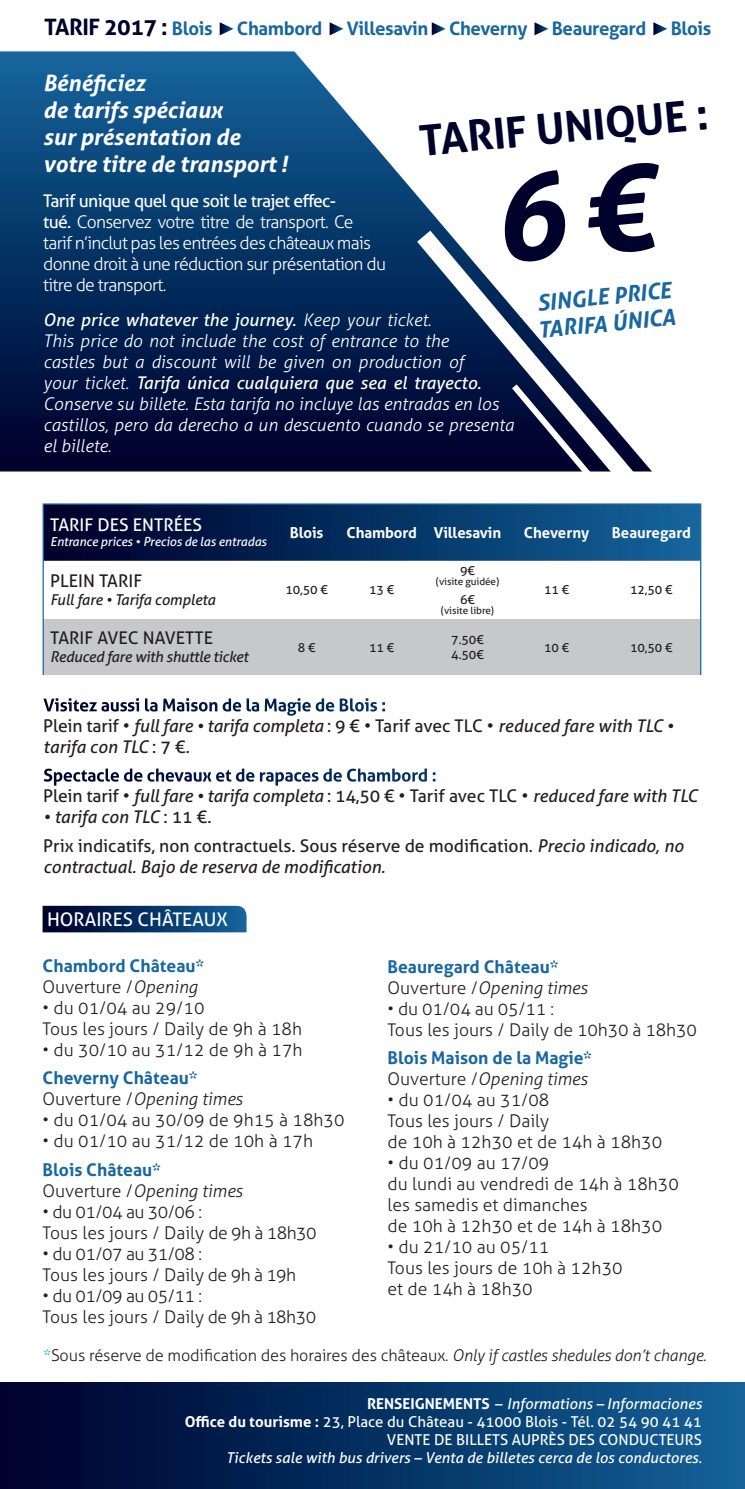
<style>
.page{position:relative;width:745px;height:1489px;background:#fff}
.page>*{position:absolute;margin:0;border:0;box-sizing:border-box;transform-origin:0 0}
.t1{font:700 42.5px "Aller";color:#00022c}
.t2{font:700 22.75px "Aller";letter-spacing:-.02em;color:#00022c}
.t3{font:italic 700 22.5px/27px "Aller";color:#fff}
.t4{font:italic 700 22.5px "Aller";color:#1867a0}
.t5{font:18.75px "Aller";color:#fff}
.t6{font:700 18.5px "Aller";letter-spacing:-.02em;color:#1867a0}
.t7{font:300 17.5px/21px "Aller";color:#231f20}
.t8{font:italic 300 17.5px/21px "Aller";color:#fff}
.t9{font:italic 17.5px/21px "Aller";letter-spacing:-.01em;color:#231f20}
.t10{font:300 17.5px/21px "Aller";letter-spacing:-.04em;color:#fff}
.t11{font:17.5px/21px "Aller";color:#231f20}
.t12{font:italic 300 17.5px "Aller";color:#231f20}
.t13{font:700 17.5px "Aller";color:#1867a0}
.t14{font:300 17.5px "Aller";letter-spacing:-.03em;color:#231f20}
.t15{font:17.5px "Aller";color:#fff}
.t16{font:300 16.25px "Aller";letter-spacing:-.01em;color:#231f20}
.t17{font:15px/18px "Aller";color:#fff;text-align:right}
.t18{font:italic 15px "Aller";letter-spacing:-.02em;color:#231f20}
.t19{font:italic 15px "Aller";color:#fff}
.t20{font:700 15px "Aller";letter-spacing:-.01em;color:#fff}
.t21{font:12.5px "Aller";letter-spacing:-.01em;color:#231f20}
.t22{font:italic 12.5px "Aller";letter-spacing:-.01em;color:#fff}
.t23{font:10px "Aller";letter-spacing:-.01em;color:#231f20}
.s1{font-size:18.5px;color:#1867a0}
.s2{font-weight:400}
.s3{font-weight:700;font-style:normal;color:#fff}
.s4{font-style:normal}
.s5{font-style:italic}
.s6{color:#00adc9}
.s7{font-weight:700;font-style:normal}
.s8{font-weight:700}
</style>
<div class="page">
<svg style="left:43px;top:905px;width:203px;height:27px;background:#0e3766"></svg>
<div style="left:0;top:1382px;width:744px;height:106px;background:linear-gradient(to right,#00002b,#116298)"></div>
<svg style="left:0;top:51px;width:250px;height:420px;background:#063162"></svg>
<svg style="left:250px;top:28px;width:418px;height:533px"></svg>
<svg style="left:511px;top:384px;width:191px;height:281px"></svg>
<svg style="left:219px;top:22px;width:14px;height:13px"></svg>
<svg style="left:329px;top:22px;width:14px;height:13px"></svg>
<svg style="left:431px;top:22px;width:14px;height:13px"></svg>
<svg style="left:534px;top:22px;width:14px;height:13px"></svg>
<svg style="left:653px;top:22px;width:14px;height:13px"></svg>
<svg style="left:44px;top:504px;width:655px;height:56px;background:#063162"></svg>
<div style="left:44px;top:619px;width:655px;height:56px;background:#c7c8ca"></div>
<hr style="left:43px;top:503px;width:231px;height:1px;background:#1867a0">
<hr style="left:43px;top:504px;width:1px;height:56px;background:#1867a0">
<hr style="left:274px;top:503px;width:64px;height:1px;background:#1867a0">
<hr style="left:338px;top:503px;width:86px;height:1px;background:#1867a0">
<hr style="left:424px;top:503px;width:86px;height:1px;background:#1867a0">
<hr style="left:510px;top:503px;width:92px;height:1px;background:#1867a0">
<hr style="left:602px;top:503px;width:99px;height:1px;background:#1867a0">
<hr style="left:699px;top:504px;width:2px;height:56px;background:#1867a0">
<hr style="left:43px;top:560px;width:1px;height:59px;background:#1867a0">
<hr style="left:699px;top:560px;width:2px;height:59px;background:#1867a0">
<hr style="left:43px;top:619px;width:1px;height:56px;background:#1867a0">
<hr style="left:699px;top:619px;width:2px;height:56px;background:#1867a0">
<svg style="left:417px;top:99px;width:251px;height:165px"></svg>
<p class="t2" style="left:44px;top:13px;width:170px">TARIF 2017 : <span class="s1">Blois</span></p>
<p class="t6" style="left:237px;top:17px;width:87px">Chambord</p>
<p class="t6" style="left:346px;top:17px;width:182px">Villesavin Cheverny</p>
<p class="t6" style="left:551px;top:17px;width:96px">Beauregard</p>
<p class="t6" style="left:670px;top:17px;width:42px">Blois</p>
<p class="t3" style="left:43px;top:69px;width:245px">Bénéficiez<br>de tarifs spéciaux<br>sur présentation de votre titre de transport !</p>
<p class="t10" style="left:43px;top:190px;width:344px"><span class="s2">Tarif unique quel que soit le trajet effec-<br>tué.</span> Conservez votre titre de transport. Ce tarif n’inclut pas les entrées des châteaux mais donne droit à une réduction sur présentation du titre de transport.</p>
<p class="t8" style="left:43px;top:309px;width:472px"><span class="s2">One price whatever the journey.</span> Keep your ticket.<br>This price do not include the cost of entrance to the<br>castles but a discount will be given on production of<br>your ticket. <span class="s2">Tarifa única cualquiera que sea el trayecto.<br></span>Conserve su billete. Esta tarifa no incluye las entradas en los castillos, pero da derecho a un descuento cuando se presenta el billete.</p>
<p class="t1" style="left:417px;top:114px;width:291px;rotate:-5deg">TARIF UNIQUE :</p>
<p class="t4" style="left:535px;top:288px;width:136px;rotate:-5deg">SINGLE PRICE</p>
<p class="t4" style="left:536px;top:315px;width:139px;rotate:-5deg">TARIFA ÚNICA</p>
<p class="t15" style="left:50px;top:514px;width:153px">TARIF DES ENTRÉES</p>
<p class="t22" style="left:50px;top:534px;width:218px">Entrance prices • Precios de las entradas</p>
<p class="t11" style="left:50px;top:570px;width:93px">PLEIN TARIF</p>
<p class="t18" style="left:50px;top:591px;width:167px">Full fare • Tarifa completa</p>
<p class="t11" style="left:50px;top:627px;width:164px">TARIF AVEC NAVETTE</p>
<p class="t18" style="left:50px;top:648px;width:199px">Reduced fare with shuttle ticket</p>
<p class="t20" style="left:290px;top:523px;width:35px">Blois</p>
<p class="t20" style="left:346px;top:523px;width:72px">Chambord</p>
<p class="t20" style="left:433px;top:523px;width:69px">Villesavin</p>
<p class="t20" style="left:523px;top:523px;width:67px">Cheverny</p>
<p class="t20" style="left:611px;top:523px;width:81px">Beauregard</p>
<p class="t21" style="left:285px;top:582px;width:44px">10,50 €</p>
<p class="t21" style="left:369px;top:582px;width:27px">13 €</p>
<p class="t21" style="left:297px;top:639px;width:19px">8 €</p>
<p class="t21" style="left:369px;top:639px;width:27px">11 €</p>
<p class="t21" style="left:460px;top:562px;width:16px">9€</p>
<p class="t23" style="left:435px;top:575px;width:65px">(visite guidée)</p>
<p class="t21" style="left:460px;top:592px;width:16px">6€</p>
<p class="t23" style="left:440px;top:604px;width:55px">(visite libre)</p>
<p class="t21" style="left:451px;top:632px;width:34px">7.50€</p>
<p class="t21" style="left:451px;top:647px;width:34px">4.50€</p>
<p class="t21" style="left:543px;top:582px;width:27px">11 €</p>
<p class="t21" style="left:629px;top:582px;width:44px">12,50 €</p>
<p class="t21" style="left:543px;top:639px;width:27px">10 €</p>
<p class="t21" style="left:629px;top:639px;width:44px">10,50 €</p>
<p class="t9" style="left:43px;top:694px;width:631px"><span class="s3">Visitez aussi la Maison de la Magie de Blois :<br></span><span class="s4">Plein tarif •</span> full fare • tarifa completa <span class="s4">: 9 € • Tarif avec TLC •</span> reduced fare with TLC • tarifa con TLC <span class="s4">: 7 €.</span></p>
<p class="t9" style="left:43px;top:764px;width:655px"><span class="s3">Spectacle de chevaux et de rapaces de Chambord :<br></span><span class="s4">Plein tarif •</span> full fare • tarifa completa <span class="s4">: 14,50 € • Tarif avec TLC •</span> reduced fare with TLC</p>
<p class="t9" style="left:43px;top:806px;width:170px">• tarifa con TLC <span class="s4">: 11 €.</span></p>
<p class="t11" style="left:43px;top:834px;width:641px">Prix indicatifs, non contractuels. Sous réserve de modification. <span class="s5">Precio indicado, no contractual. Bajo de reserva de modification.</span></p>
<p class="t5" style="left:47px;top:907px;width:182px">HORAIRES CHÂTEAUX</p>
<p class="t13" style="left:43px;top:955px;width:163px">Chambord Château*</p>
<p class="t7" style="left:43px;top:976px;width:156px">Ouverture /<span class="s5">Opening</span></p>
<p class="t7" style="left:43px;top:997px;width:163px">• du 01/04 au 29/10</p>
<p class="t7" style="left:43px;top:1018px;width:261px">Tous les jours / Daily de 9h à 18h</p>
<p class="t7" style="left:43px;top:1039px;width:261px">• du 30/10 au 31/12 de 9h à 17h</p>
<p class="t13" style="left:43px;top:1067px;width:156px">Cheverny Château*</p>
<p class="t12" style="left:43px;top:1088px;width:201px"><span class="s4">Ouverture /</span>Opening times</p>
<p class="t7" style="left:43px;top:1109px;width:303px">• du 01/04 au 30/09 de 9h15 à 18h30</p>
<p class="t7" style="left:43px;top:1130px;width:272px">• du 01/10 au 31/12 de 10h à 17h</p>
<p class="t13" style="left:43px;top:1158px;width:120px">Blois Château*</p>
<p class="t12" style="left:43px;top:1179px;width:201px"><span class="s4">Ouverture /</span>Opening times</p>
<p class="t14" style="left:43px;top:1200px;width:161px">• du 01/04 au 30/06 :</p>
<p class="t7" style="left:43px;top:1221px;width:275px">Tous les jours / Daily de 9h à 18h30</p>
<p class="t14" style="left:43px;top:1242px;width:161px">• du 01/07 au 31/08 :</p>
<p class="t7" style="left:43px;top:1263px;width:255px">Tous les jours / Daily de 9h à 19h</p>
<p class="t14" style="left:43px;top:1284px;width:161px">• du 01/09 au 05/11 :</p>
<p class="t7" style="left:43px;top:1305px;width:275px">Tous les jours / Daily de 9h à 18h30</p>
<p class="t13" style="left:387px;top:955px;width:172px">Beauregard Château*</p>
<p class="t12" style="left:387px;top:977px;width:201px"><span class="s4">Ouverture /</span>Opening times</p>
<p class="t7" style="left:387px;top:998px;width:311px">• du 01/04 au 05/11 :<br>Tous les jours / Daily de 10h30 à 18h30</p>
<p class="t13" style="left:387px;top:1046px;width:205px">Blois Maison de la Magie*</p>
<p class="t12" style="left:387px;top:1068px;width:201px"><span class="s4">Ouverture /</span>Opening times</p>
<p class="t7" style="left:387px;top:1089px;width:163px">• du 01/04 au 31/08</p>
<p class="t7" style="left:387px;top:1110px;width:163px">Tous les jours / Daily</p>
<p class="t7" style="left:387px;top:1131px;width:276px">de 10h à 12h30 et de 14h à 18h30</p>
<p class="t7" style="left:387px;top:1152px;width:293px">• du 01/09 au 17/09<br>du lundi au vendredi de 14h à 18h30</p>
<p class="t7" style="left:387px;top:1194px;width:276px">les samedis et dimanches<br>de 10h à 12h30 et de 14h à 18h30</p>
<p class="t7" style="left:387px;top:1236px;width:236px">• du 21/10 au 05/11<br>Tous les jours de 10h à 12h30 et de 14h à 18h30</p>
<p class="t16" style="left:43px;top:1344px;width:664px"><span class="s6">*</span>Sous réserve de modification des horaires des châteaux. <span class="s5">Only if castles shedules don’t change.</span></p>
<p class="t19" style="left:367px;top:1394px;width:336px"><span class="s7">RENSEIGNEMENTS</span> – Informations – Informaciones</p>
<p class="t17" style="left:184px;top:1412px;width:518px"><span class="s8">Office du tourisme :</span> 23, Place du Château - 41000 Blois - Tél. 02 54 90 41 41<br>VENTE DE BILLETS AUPRÈS DES CONDUCTEURS<br><span class="s5">Tickets sale with bus drivers – Venta de billetes cerca de los conductores.</span></p>
</div>
